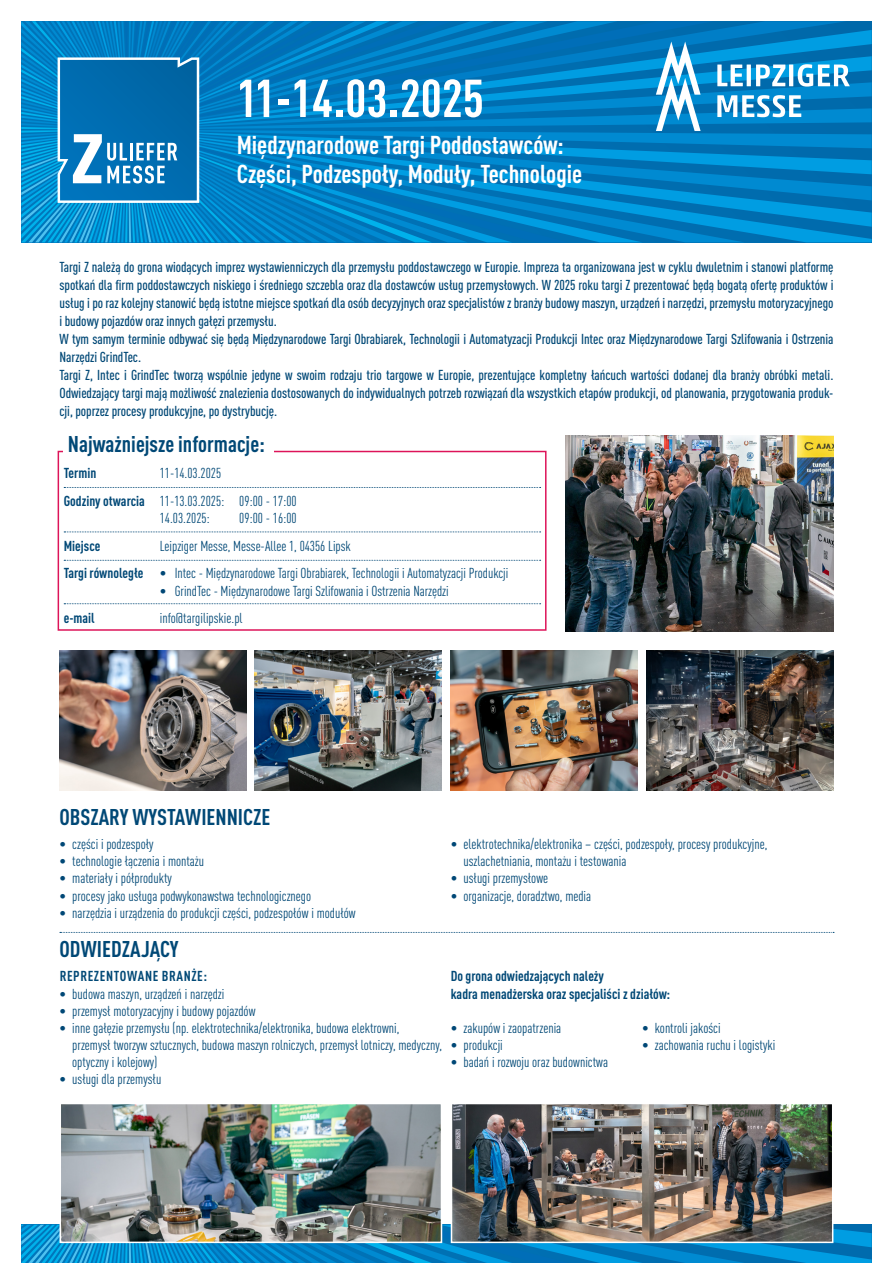
<style>
.page{position:relative;width:893px;height:1263px;background:#fff}
.page>*{position:absolute;margin:0;border:0;box-sizing:border-box;transform-origin:0 0}
.t1{font:700 condensed 52.5px "DIN Pro";color:#fff}
.t2{font:700 condensed 25.5px/29.1px "DIN Pro";color:#fff}
.t3{font:700 condensed 22.5px "DIN Pro";color:#004876}
.t4{font:500 condensed 14.25px/18px "DIN Pro";letter-spacing:-.005em;color:#004876}
.t5{font:condensed 14.25px/17.1px "DIN Pro";color:#004876}
.t6{font:700 condensed 14.25px/17.1px "DIN Pro";color:#004876}
.t7{font:700 condensed 14.25px "DIN Pro";letter-spacing:.04em;color:#004876}
.s1{font-weight:700}
</style>
<div class="page">
<svg style="left:21px;top:1225px;width:851px;height:38px;background:#0387ca"></svg>
<img style="left:566px;top:436px;width:267px;height:195px">
<svg style="left:64px;top:487px;width:477px;height:1px"></svg>
<svg style="left:64px;top:531px;width:477px;height:1px"></svg>
<svg style="left:64px;top:560px;width:477px;height:1px"></svg>
<svg style="left:64px;top:603px;width:477px;height:1px"></svg>
<svg style="left:21px;top:21px;width:851px;height:221px;background:#0a83c5"></svg>
<img style="left:451px;top:651px;width:187px;height:140px">
<img style="left:255px;top:651px;width:187px;height:140px">
<img style="left:60px;top:651px;width:187px;height:140px">
<img style="left:646px;top:651px;width:187px;height:140px">
<img style="left:454px;top:1106px;width:376px;height:134px">
<div style="left:451px;top:1103px;width:382px;height:140px;border:2px solid #fff"></div>
<img style="left:63px;top:1106px;width:376px;height:134px">
<div style="left:60px;top:1103px;width:382px;height:140px;border:2px solid #fff"></div>
<svg style="left:60px;top:932px;width:774px;height:1px"></svg>
<div style="left:58px;top:451px;width:488px;height:180px;border:2px solid #dd1459"></div>
<div style="left:64px;top:436px;width:210px;height:19px;background:#fff"></div>
<h1 class="t1" style="left:236px;top:59px;width:249px">11-14.03.2025</h1>
<h2 class="t2" style="left:237px;top:128px;width:347px">Międzynarodowe Targi Poddostawców:<br>Części, Podzespoły, Moduły, Technologie</h2>
<p class="t4" style="left:60px;top:257px;width:775px">Targi Z należą do grona wiodących imprez wystawienniczych dla przemysłu poddostawczego w Europie. Impreza ta organizowana jest w cyklu dwuletnim i stanowi platformę spotkań dla firm poddostawczych niskiego i średniego szczebla oraz dla dostawców usług przemysłowych. W 2025 roku targi Z prezentować będą bogatą ofertę produktów i usług i po raz kolejny stanowić będą istotne miejsce spotkań dla osób decyzyjnych oraz specjalistów z branży budowy maszyn, urządzeń i narzędzi, przemysłu motoryzacyjnego i budowy pojazdów oraz innych gałęzi przemysłu.<br>W tym samym terminie odbywać się będą Międzynarodowe Targi Obrabiarek, Technologii i Automatyzacji Produkcji Intec oraz Międzynarodowe Targi Szlifowania i Ostrzenia Narzędzi GrindTec.<br>Targi Z, Intec i GrindTec tworzą wspólnie jedyne w swoim rodzaju trio targowe w Europie, prezentujące kompletny łańcuch wartości dodanej dla branży obróbki metali.<br>Odwiedzający targi mają możliwość znalezienia dostosowanych do indywidualnych potrzeb rozwiązań dla wszystkich etapów produkcji, od planowania, przygotowania produk&shy;cji, poprzez procesy produkcyjne, po dystrybucję.</p>
<h3 class="t3" style="left:68px;top:427px;width:199px">Najważniejsze informacje:</h3>
<p class="t5" style="left:64px;top:459px;width:234px;line-height:27.6px;text-indent:96px">11-14.03.2025<br><span class="s1">Godziny otwarcia</span> 11-13.03.2025: 09:00 - 17:00</p>
<p class="t5" style="left:160px;top:509px;width:52px">14.03.2025:</p>
<p class="t5" style="left:239px;top:509px;width:59px">09:00 - 16:00</p>
<p class="t6" style="left:64px;top:536px;width:38px">Miejsce</p>
<p class="t6" style="left:64px;top:464px;width:34px">Termin</p>
<p class="t5" style="left:64px;top:531px;width:446px;line-height:27.6px;text-indent:96px">Leipziger Messe, Messe-Allee 1, 04356 Lipsk<br><span class="s1">Targi równoległe</span> • Intec - Międzynarodowe Targi Obrabiarek, Technologii i Automatyzacji Produkcji</p>
<p class="t5" style="left:160px;top:581px;width:290px">• GrindTec - Międzynarodowe Targi Szlifowania i Ostrzenia Narzędzi</p>
<p class="t6" style="left:64px;top:608px;width:32px">e-mail</p>
<p class="t5" style="left:160px;top:608px;width:84px">info@targilipskie.pl</p>
<h3 class="t3" style="left:60px;top:800px;width:212px">OBSZARY WYSTAWIENNICZE</h3>
<p class="t5" style="left:60px;top:834px;width:95px">• części i podzespoły</p>
<p class="t5" style="left:60px;top:852px;width:146px">• technologie łączenia i montażu</p>
<p class="t5" style="left:60px;top:869px;width:114px">• materiały i półprodukty</p>
<p class="t5" style="left:60px;top:886px;width:253px">• procesy jako usługa podwykonawstwa technologicznego</p>
<p class="t5" style="left:60px;top:903px;width:298px">• narzędzia i urządzenia do produkcji części, podzespołów i modułów</p>
<h3 class="t3" style="left:60px;top:932px;width:121px">ODWIEDZAJĄCY</h3>
<p class="t7" style="left:60px;top:965px;width:149px">REPREZENTOWANE BRANŻE:</p>
<p class="t5" style="left:60px;top:984px;width:166px">• budowa maszyn, urządzeń i narzędzi</p>
<p class="t5" style="left:60px;top:1001px;width:197px">• przemysł motoryzacyjny i budowy pojazdów</p>
<p class="t5" style="left:72px;top:1018px;width:371px;text-indent:-13px">• inne gałęzie przemysłu (np. elektrotechnika/elektronika, budowa elektrowni,<br>przemysł tworzyw sztucznych, budowa maszyn rolniczych, przemysł lotniczy, medyczny, optyczny i kolejowy)</p>
<p class="t5" style="left:60px;top:1069px;width:103px">• usługi dla przemysłu</p>
<p class="t5" style="left:463px;top:834px;width:305px;text-indent:-13px">• elektrotechnika/elektronika – części, podzespoły, procesy produkcyjne, uszlachetniania, montażu i testowania</p>
<p class="t5" style="left:451px;top:869px;width:99px">• usługi przemysłowe</p>
<p class="t5" style="left:451px;top:886px;width:142px">• organizacje, doradztwo, media</p>
<p class="t6" style="left:451px;top:966px;width:221px">Do grona odwiedzających należy<br>kadra menadżerska oraz specjaliści z działów:</p>
<p class="t5" style="left:451px;top:1018px;width:112px">• zakupów i zaopatrzenia</p>
<p class="t5" style="left:451px;top:1035px;width:54px">• produkcji</p>
<p class="t5" style="left:451px;top:1052px;width:159px">• badań i rozwoju oraz budownictwa</p>
<p class="t5" style="left:642px;top:1018px;width:80px">• kontroli jakości</p>
<p class="t5" style="left:642px;top:1035px;width:135px">• zachowania ruchu i logistyki</p>
</div>
